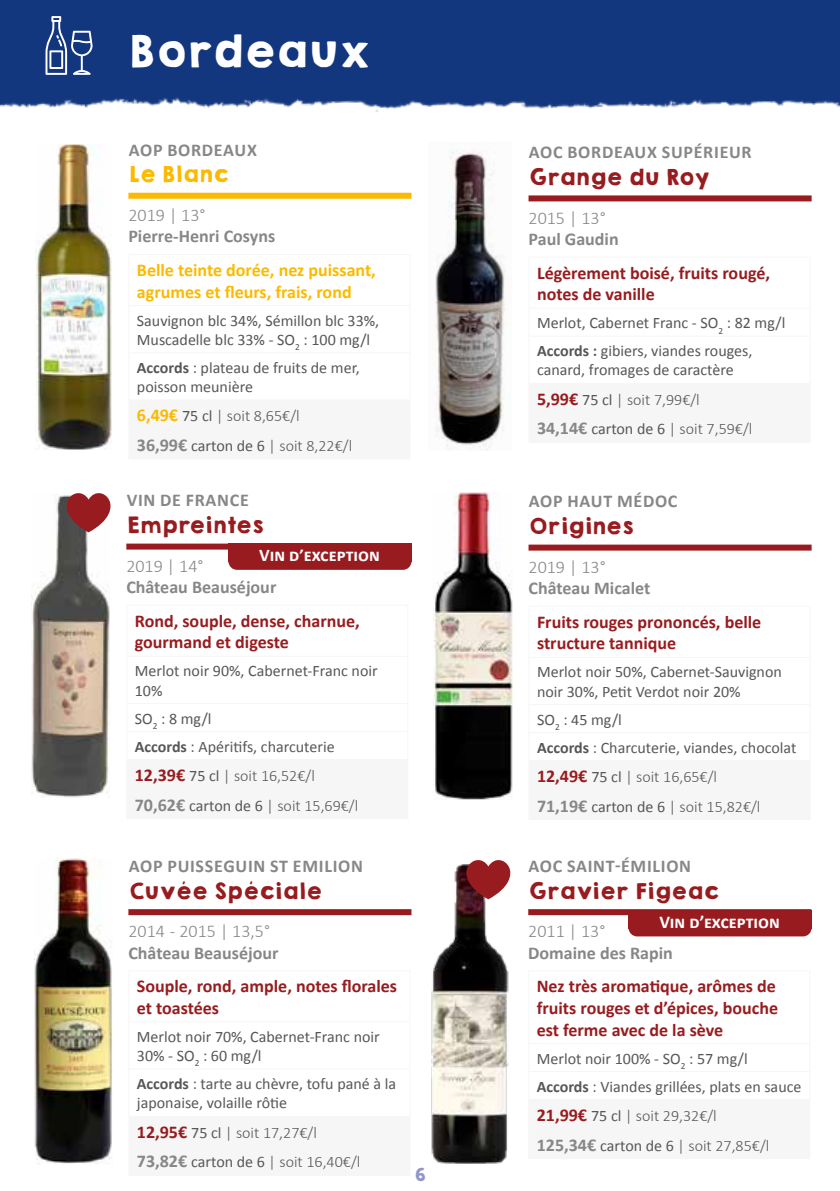
<style>
.page{position:relative;width:840px;height:1191px;background:#fff}
.page>*{position:absolute;margin:0;border:0;box-sizing:border-box;transform-origin:0 0}
.t1{font:40px "KGHAPPY Solid";color:#fff}
.t2{font:20px "KGHAPPY Solid";color:#981c1f}
.t3{font:20px "KGHAPPY Solid";color:#fbba00}
.t4{font:700 18px/21.6px "Calibri";color:#981c1f}
.t5{font:700 18px "Calibri";letter-spacing:.04em;color:#878787}
.t6{font:300 18px "Calibri";color:#878787}
.t7{font:700 18px/21.6px "Calibri";color:#fbba00}
.t8{font:700 18px "Calibri";color:#fff}
.t9{font:16px/19.2px "Calibri";color:#575756}
.t10{font:300 16px/29.6px "Calibri";color:#575756}
.t11{font:16px "KGHAPPY Solid";color:#8f96cb}
.s1{font-weight:700}
.s2{font-weight:700;font-size:18px;color:#fbba00}
.s3{font-weight:400}
.s4{font-weight:700;font-size:18px;color:#878787}
.s5{font-weight:700;font-size:18px;color:#981c1f}
.s6{font-weight:300}
</style>
<div class="page">
<img style="left:0;top:0;width:839px;height:112px">
<svg style="left:45px;top:16px;width:47px;height:59px;background:#4d689d"></svg>
<img style="left:433px;top:493px;width:78px;height:307px">
<div style="left:528px;top:544px;width:283px;height:6px;background:#981c1f"></div>
<hr style="left:528px;top:606px;width:282px;height:1px;background:#f6f6f6">
<hr style="left:528px;top:607px;width:1px;height:50px;background:#f6f6f6">
<hr style="left:809px;top:607px;width:1px;height:50px;background:#f6f6f6">
<hr style="left:528px;top:657px;width:282px;height:1px;background:#f6f6f6">
<hr style="left:528px;top:658px;width:1px;height:46px;background:#f6f6f6">
<hr style="left:809px;top:658px;width:1px;height:46px;background:#f6f6f6">
<hr style="left:528px;top:704px;width:282px;height:1px;background:#f6f6f6">
<hr style="left:528px;top:819px;width:282px;height:1px;background:#f6f6f6">
<img style="left:35px;top:859px;width:78px;height:305px">
<div style="left:128px;top:909px;width:283px;height:6px;background:#981c1f"></div>
<hr style="left:128px;top:970px;width:282px;height:1px;background:#f6f6f6">
<hr style="left:128px;top:971px;width:1px;height:50px;background:#f6f6f6">
<hr style="left:409px;top:971px;width:1px;height:50px;background:#f6f6f6">
<hr style="left:128px;top:1021px;width:282px;height:1px;background:#f6f6f6">
<hr style="left:128px;top:1022px;width:1px;height:46px;background:#f6f6f6">
<hr style="left:409px;top:1022px;width:1px;height:46px;background:#f6f6f6">
<hr style="left:128px;top:1068px;width:282px;height:1px;background:#f6f6f6">
<hr style="left:128px;top:1069px;width:1px;height:46px;background:#f6f6f6">
<hr style="left:409px;top:1069px;width:1px;height:46px;background:#f6f6f6">
<hr style="left:128px;top:1115px;width:282px;height:1px;background:#f6f6f6">
<hr style="left:128px;top:1174px;width:282px;height:1px;background:#f6f6f6">
<div style="left:128px;top:193px;width:283px;height:6px;background:#fbba00"></div>
<hr style="left:128px;top:254px;width:282px;height:1px;background:#f6f6f6">
<hr style="left:128px;top:255px;width:1px;height:50px;background:#f6f6f6">
<hr style="left:409px;top:255px;width:1px;height:50px;background:#f6f6f6">
<hr style="left:128px;top:305px;width:282px;height:1px;background:#f6f6f6">
<hr style="left:128px;top:306px;width:1px;height:46px;background:#f6f6f6">
<hr style="left:409px;top:306px;width:1px;height:46px;background:#f6f6f6">
<hr style="left:128px;top:352px;width:282px;height:1px;background:#f6f6f6">
<hr style="left:128px;top:353px;width:1px;height:46px;background:#f6f6f6">
<hr style="left:409px;top:353px;width:1px;height:46px;background:#f6f6f6">
<hr style="left:128px;top:399px;width:282px;height:1px;background:#f6f6f6">
<hr style="left:128px;top:458px;width:282px;height:1px;background:#f6f6f6">
<img style="left:36px;top:145px;width:75px;height:304px">
<div style="left:228px;top:543px;width:183px;height:27px;background:#981c1f;border-radius:9px"></div>
<div style="left:228px;top:543px;width:183px;height:19px;background:#981c1f"></div>
<div style="left:126px;top:543px;width:283px;height:6px;background:#981c1f"></div>
<hr style="left:126px;top:605px;width:282px;height:1px;background:#f6f6f6">
<hr style="left:126px;top:606px;width:1px;height:50px;background:#f6f6f6">
<hr style="left:407px;top:606px;width:1px;height:50px;background:#f6f6f6">
<hr style="left:126px;top:656px;width:282px;height:1px;background:#f6f6f6">
<hr style="left:126px;top:657px;width:1px;height:46px;background:#f6f6f6">
<hr style="left:407px;top:657px;width:1px;height:46px;background:#f6f6f6">
<hr style="left:126px;top:703px;width:282px;height:1px;background:#f6f6f6">
<hr style="left:126px;top:818px;width:282px;height:1px;background:#f6f6f6">
<img style="left:31px;top:495px;width:78px;height:302px">
<svg style="left:67px;top:493px;width:44px;height:39px;background:#a1484a"></svg>
<div style="left:528px;top:909px;width:282px;height:6px;background:#981c1f"></div>
<hr style="left:528px;top:970px;width:281px;height:1px;background:#f6f6f6">
<hr style="left:528px;top:971px;width:1px;height:72px;background:#f6f6f6">
<hr style="left:808px;top:971px;width:1px;height:72px;background:#f6f6f6">
<hr style="left:528px;top:1043px;width:281px;height:1px;background:#f6f6f6">
<hr style="left:528px;top:1158px;width:281px;height:1px;background:#f6f6f6">
<img style="left:431px;top:864px;width:78px;height:300px">
<svg style="left:466px;top:860px;width:45px;height:39px"></svg>
<div style="left:628px;top:910px;width:183px;height:26px;background:#981c1f;border-radius:9px"></div>
<div style="left:628px;top:910px;width:183px;height:18px;background:#981c1f"></div>
<div style="left:528px;top:195px;width:283px;height:6px;background:#981c1f"></div>
<hr style="left:528px;top:257px;width:282px;height:1px;background:#f6f6f6">
<hr style="left:528px;top:258px;width:1px;height:50px;background:#f6f6f6">
<hr style="left:809px;top:258px;width:1px;height:50px;background:#f6f6f6">
<hr style="left:528px;top:308px;width:282px;height:1px;background:#f6f6f6">
<hr style="left:528px;top:336px;width:282px;height:1px;background:#f6f6f6">
<hr style="left:528px;top:337px;width:1px;height:46px;background:#f6f6f6">
<hr style="left:809px;top:337px;width:1px;height:46px;background:#f6f6f6">
<hr style="left:528px;top:442px;width:282px;height:1px;background:#f6f6f6">
<img style="left:435px;top:150px;width:70px;height:300px">
<h1 class="t1" style="left:127px;top:20px;width:243px">Bordeaux</h1>
<p class="t5" style="left:129px;top:138px;width:130px">AOP BORDEAUX</p>
<p class="t3" style="left:128px;top:159px;width:102px">Le Blanc</p>
<p class="t6" style="left:128px;top:204px;width:79px">2019 | 13°</p>
<p class="t5" style="left:128px;top:225px;width:148px">Pierre-Henri Cosyns</p>
<p class="t7" style="left:137px;top:259px;width:240px">Belle teinte dorée, nez puissant, agrumes et fleurs, frais, rond</p>
<p class="t9" style="left:137px;top:311px;width:244px">Sauvignon blc 34%, Sémillon blc 33%,<br>Muscadelle blc 33% - SO<sub>2</sub> : 100 mg/l</p>
<p class="t9" style="left:137px;top:358px;width:224px"><span class="s1">Accords</span> : plateau de fruits de mer, poisson meunière</p>
<p class="t10" style="left:137px;top:401px;width:217px"><span class="s2">6,49€</span> <span class="s3">75 cl</span> | soit 8,65€/l<br><span class="s4">36,99€</span> <span class="s3">carton de 6</span> | soit 8,22€/l</p>
<p class="t5" style="left:127px;top:489px;width:124px">VIN DE FRANCE</p>
<p class="t2" style="left:126px;top:509px;width:139px">Empreintes</p>
<p class="t6" style="left:126px;top:554px;width:79px">2019 | 14°</p>
<p class="t5" style="left:126px;top:576px;width:151px">Château Beauséjour</p>
<p class="t8" style="left:259px;top:543px;width:122px">Vin d’exception</p>
<p class="t4" style="left:135px;top:610px;width:226px">Rond, souple, dense, charnue, gourmand et digeste</p>
<p class="t9" style="left:135px;top:661px;width:244px">Merlot noir 90%, Cabernet-Franc noir<br>10%</p>
<p class="t9" style="left:135px;top:704px;width:201px;line-height:28px">SO<sub>2</sub> : 8 mg/l<br><span class="s1">Accords</span> : Apéritifs, charcuterie</p>
<p class="t10" style="left:135px;top:761px;width:225px"><span class="s5">12,39€</span> <span class="s3">75 cl</span> | soit 16,52€/l<br><span class="s4">70,62€</span> <span class="s3">carton de 6</span> | soit 15,69€/l</p>
<p class="t5" style="left:129px;top:854px;width:235px">AOP PUISSEGUIN ST EMILION</p>
<p class="t2" style="left:128px;top:875px;width:194px">Cuvée Spéciale</p>
<p class="t6" style="left:128px;top:920px;width:143px">2014 - 2015 | 13,5°</p>
<p class="t5" style="left:128px;top:941px;width:151px">Château Beauséjour</p>
<p class="t4" style="left:137px;top:975px;width:261px">Souple, rond, ample, notes florales et toastées</p>
<p class="t9" style="left:137px;top:1027px;width:244px">Merlot noir 70%, Cabernet-Franc noir<br>30% - SO<sub>2</sub> : 60 mg/l</p>
<p class="t9" style="left:137px;top:1074px;width:260px"><span class="s1">Accords</span> : tarte au chèvre, tofu pané à la japonaise, volaille rôtie</p>
<p class="t10" style="left:137px;top:1117px;width:225px"><span class="s5">12,95€</span> <span class="s3">75 cl</span> | soit 17,27€/l<br><span class="s4">73,82€</span> <span class="s3">carton de 6</span> | soit 16,40€/l</p>
<p class="t11" style="left:414px;top:1162px;width:13px">6</p>
<p class="t5" style="left:528px;top:141px;width:224px">AOC BORDEAUX SUPÉRIEUR</p>
<p class="t2" style="left:528px;top:161px;width:182px">Grange du Roy</p>
<p class="t6" style="left:528px;top:206px;width:79px">2015 | 13°</p>
<p class="t5" style="left:528px;top:228px;width:92px">Paul Gaudin</p>
<p class="t4" style="left:536px;top:262px;width:234px">Légèrement boisé, fruits rougé, notes de vanille</p>
<p class="t9" style="left:536px;top:309px;width:250px;line-height:28px">Merlot, Cabernet Franc - SO<sub>2</sub> : 82 mg/l<br><span class="s1">Accords :</span> gibiers, viandes rouges,</p>
<p class="t9" style="left:536px;top:355px;width:217px;line-height:29.6px">canard, fromages de caractère<br><span class="s5">5,99€</span> 75 cl <span class="s6">| soit 7,99€/l<br></span><span class="s4">34,14€</span> carton de 6 <span class="s6">| soit 7,59€/l</span></p>
<p class="t5" style="left:528px;top:490px;width:150px">AOP HAUT MÉDOC</p>
<p class="t2" style="left:528px;top:510px;width:107px">Origines</p>
<p class="t6" style="left:528px;top:555px;width:79px">2019 | 13°</p>
<p class="t5" style="left:528px;top:577px;width:123px">Château Micalet</p>
<p class="t4" style="left:536px;top:611px;width:226px">Fruits rouges prononcés, belle structure tannique</p>
<p class="t9" style="left:536px;top:662px;width:246px">Merlot noir 50%, Cabernet-Sauvignon noir 30%, Petit Verdot noir 20%</p>
<p class="t9" style="left:536px;top:705px;width:261px;line-height:28px">SO<sub>2</sub> : 45 mg/l<br><span class="s1">Accords</span> : Charcuterie, viandes, chocolat</p>
<p class="t10" style="left:536px;top:762px;width:225px"><span class="s5">12,49€</span> <span class="s3">75 cl</span> | soit 16,65€/l<br><span class="s4">71,19€</span> <span class="s3">carton de 6</span> | soit 15,82€/l</p>
<p class="t5" style="left:528px;top:854px;width:164px">AOC SAINT-ÉMILION</p>
<p class="t2" style="left:528px;top:875px;width:192px">Gravier Figeac</p>
<p class="t6" style="left:528px;top:920px;width:79px">2011 | 13°</p>
<p class="t5" style="left:528px;top:941px;width:146px">Domaine des Rapin</p>
<p class="t8" style="left:659px;top:910px;width:122px">Vin d’exception</p>
<p class="t4" style="left:536px;top:975px;width:243px">Nez très aromatique, arômes de fruits rouges et d’épices, bouche est ferme avec de la sève</p>
<p class="t9" style="left:536px;top:1044px;width:266px;line-height:28px">Merlot noir 100% - SO<sub>2</sub> : 57 mg/l<br><span class="s1">Accords</span> : Viandes grillées, plats en sauce</p>
<p class="t10" style="left:536px;top:1100px;width:234px"><span class="s5">21,99€</span> <span class="s3">75 cl</span> | soit 29,32€/l<br><span class="s4">125,34€</span> <span class="s3">carton de 6</span> | soit 27,85€/l</p>
</div>
